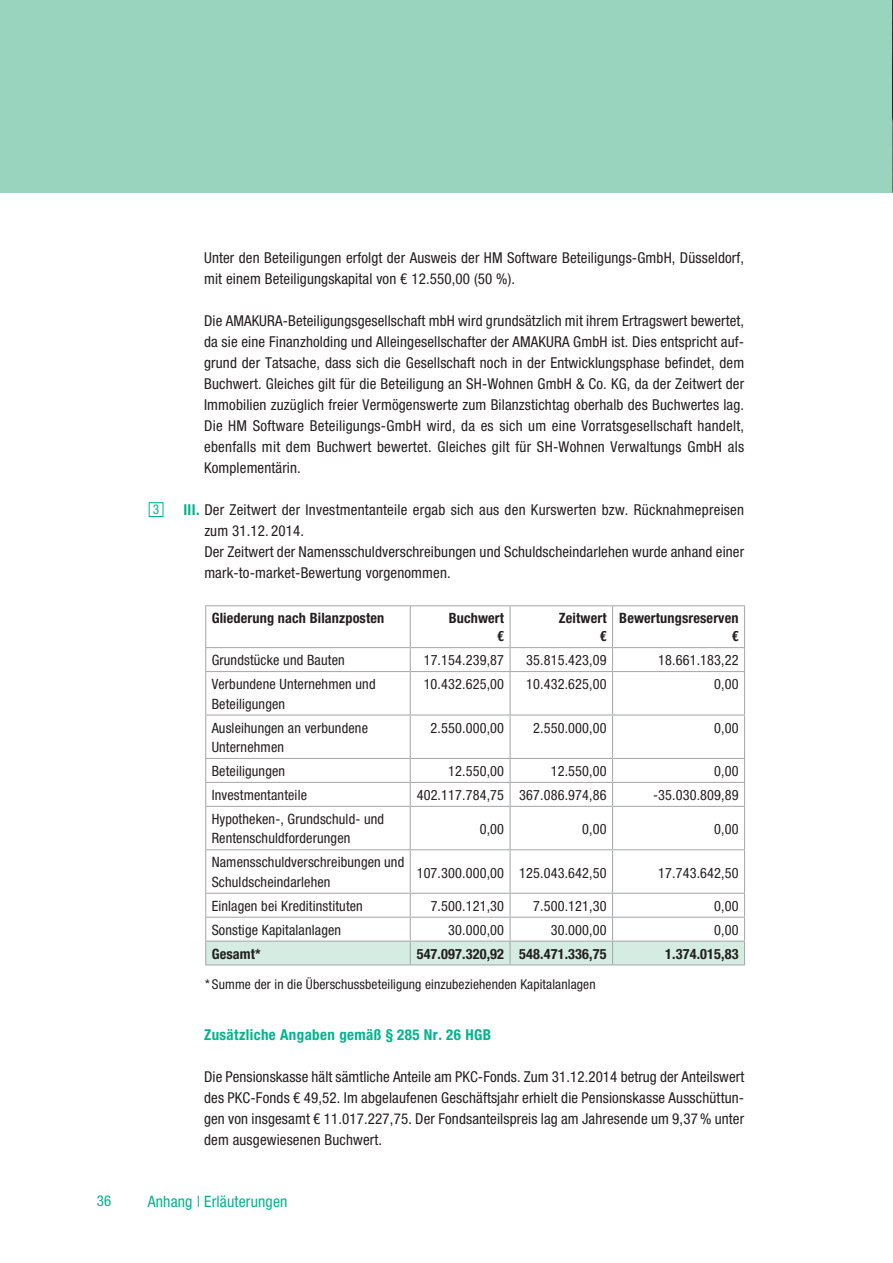
<style>
.page{position:relative;width:893px;height:1263px;background:#fff}
.page>*{position:absolute;margin:0;border:0;box-sizing:border-box;transform-origin:0 0}
.t1{font:condensed 15.75px "Helvetica Neue LT";letter-spacing:.01em;color:#00b48d}
.t2{font:condensed 15px/21px "Helvetica Neue LT";letter-spacing:.01em;color:#231f20}
.t3{font:700 condensed 15px "Helvetica Neue LT";letter-spacing:.025em;color:#00b48d}
.t4{font:condensed 15px "Helvetica Neue LT";color:#00b48d}
.t5{font:condensed 14.25px/19.5px "Helvetica Neue LT";letter-spacing:.01em;color:#231f20}
.t6{font:700 condensed 14.25px/18px "Helvetica Neue LT";letter-spacing:.01em;color:#231f20;text-align:right}
.t7{font:condensed 13.5px "Helvetica Neue LT";letter-spacing:.01em;color:#231f20}
.t8{font:condensed 13.5px "Helvetica Neue LT";color:#00b48d}
.s1{font-weight:700;color:#00b48d}
</style>
<div class="page">
<hr style="left:205px;top:605px;width:205px;height:1px;background:#a7a9ac">
<hr style="left:205px;top:606px;width:1px;height:41px;background:#a7a9ac">
<hr style="left:410px;top:605px;width:100px;height:1px;background:#a7a9ac">
<hr style="left:410px;top:606px;width:1px;height:41px;background:#a7a9ac">
<hr style="left:510px;top:605px;width:103px;height:1px;background:#a7a9ac">
<hr style="left:509px;top:606px;width:2px;height:41px;background:#a7a9ac">
<hr style="left:613px;top:605px;width:132px;height:1px;background:#a7a9ac">
<hr style="left:612px;top:606px;width:1px;height:41px;background:#a7a9ac">
<hr style="left:744px;top:606px;width:1px;height:41px;background:#a7a9ac">
<hr style="left:205px;top:647px;width:205px;height:1px;background:#a7a9ac">
<svg style="left:205px;top:648px;width:1px;height:23px"></svg>
<hr style="left:410px;top:647px;width:100px;height:1px;background:#a7a9ac">
<svg style="left:410px;top:648px;width:1px;height:23px"></svg>
<hr style="left:510px;top:647px;width:103px;height:1px;background:#a7a9ac">
<hr style="left:509px;top:648px;width:2px;height:23px;background:#a7a9ac">
<hr style="left:613px;top:647px;width:132px;height:1px;background:#a7a9ac">
<svg style="left:612px;top:648px;width:1px;height:23px"></svg>
<svg style="left:744px;top:648px;width:1px;height:23px"></svg>
<hr style="left:205px;top:671px;width:205px;height:1px;background:#a7a9ac">
<hr style="left:205px;top:672px;width:1px;height:42px;background:#a7a9ac">
<hr style="left:410px;top:671px;width:100px;height:1px;background:#a7a9ac">
<hr style="left:410px;top:672px;width:1px;height:42px;background:#a7a9ac">
<hr style="left:510px;top:671px;width:103px;height:1px;background:#a7a9ac">
<hr style="left:509px;top:672px;width:2px;height:42px;background:#a7a9ac">
<hr style="left:613px;top:671px;width:132px;height:1px;background:#a7a9ac">
<hr style="left:612px;top:672px;width:1px;height:42px;background:#a7a9ac">
<hr style="left:744px;top:672px;width:1px;height:42px;background:#a7a9ac">
<hr style="left:205px;top:714px;width:205px;height:1px;background:#a7a9ac">
<hr style="left:205px;top:715px;width:1px;height:43px;background:#a7a9ac">
<hr style="left:410px;top:714px;width:100px;height:1px;background:#a7a9ac">
<hr style="left:410px;top:715px;width:1px;height:43px;background:#a7a9ac">
<hr style="left:510px;top:714px;width:103px;height:1px;background:#a7a9ac">
<hr style="left:509px;top:715px;width:2px;height:43px;background:#a7a9ac">
<hr style="left:613px;top:714px;width:132px;height:1px;background:#a7a9ac">
<hr style="left:612px;top:715px;width:1px;height:43px;background:#a7a9ac">
<hr style="left:744px;top:715px;width:1px;height:43px;background:#a7a9ac">
<hr style="left:205px;top:758px;width:205px;height:1px;background:#a7a9ac">
<hr style="left:410px;top:758px;width:100px;height:1px;background:#a7a9ac">
<hr style="left:510px;top:758px;width:103px;height:1px;background:#a7a9ac">
<hr style="left:509px;top:759px;width:2px;height:23px;background:#a7a9ac">
<hr style="left:613px;top:758px;width:132px;height:1px;background:#a7a9ac">
<hr style="left:205px;top:782px;width:205px;height:1px;background:#a7a9ac">
<svg style="left:205px;top:759px;width:1px;height:47px"></svg>
<hr style="left:410px;top:782px;width:100px;height:1px;background:#a7a9ac">
<svg style="left:410px;top:759px;width:1px;height:47px"></svg>
<hr style="left:510px;top:782px;width:103px;height:1px;background:#a7a9ac">
<hr style="left:509px;top:783px;width:2px;height:23px;background:#a7a9ac">
<hr style="left:613px;top:782px;width:132px;height:1px;background:#a7a9ac">
<svg style="left:612px;top:759px;width:1px;height:47px"></svg>
<svg style="left:744px;top:759px;width:1px;height:47px"></svg>
<hr style="left:205px;top:806px;width:205px;height:1px;background:#a7a9ac">
<hr style="left:205px;top:807px;width:1px;height:42px;background:#a7a9ac">
<hr style="left:410px;top:806px;width:100px;height:1px;background:#a7a9ac">
<hr style="left:410px;top:807px;width:1px;height:42px;background:#a7a9ac">
<hr style="left:510px;top:806px;width:103px;height:1px;background:#a7a9ac">
<hr style="left:509px;top:807px;width:2px;height:42px;background:#a7a9ac">
<hr style="left:613px;top:806px;width:132px;height:1px;background:#a7a9ac">
<hr style="left:612px;top:807px;width:1px;height:42px;background:#a7a9ac">
<hr style="left:744px;top:807px;width:1px;height:42px;background:#a7a9ac">
<hr style="left:205px;top:849px;width:205px;height:1px;background:#a7a9ac">
<hr style="left:205px;top:850px;width:1px;height:43px;background:#a7a9ac">
<hr style="left:410px;top:849px;width:100px;height:1px;background:#a7a9ac">
<hr style="left:410px;top:850px;width:1px;height:43px;background:#a7a9ac">
<hr style="left:510px;top:849px;width:103px;height:1px;background:#a7a9ac">
<hr style="left:509px;top:850px;width:2px;height:43px;background:#a7a9ac">
<hr style="left:613px;top:849px;width:132px;height:1px;background:#a7a9ac">
<hr style="left:612px;top:850px;width:1px;height:43px;background:#a7a9ac">
<hr style="left:744px;top:850px;width:1px;height:43px;background:#a7a9ac">
<hr style="left:510px;top:893px;width:235px;height:1px;background:#a7a9ac">
<hr style="left:205px;top:893px;width:205px;height:1px;background:#a7a9ac">
<hr style="left:410px;top:893px;width:100px;height:1px;background:#a7a9ac">
<svg style="left:205px;top:894px;width:540px;height:71px"></svg>
<hr style="left:509px;top:942px;width:2px;height:22px;background:#a7a9ac">
<hr style="left:205px;top:964px;width:305px;height:1px;background:#a7a9ac">
<div style="left:0;top:0;width:893px;height:193px;background:#99d4bf"></div>
<img style="left:892px;top:0;width:1px;height:193px">
<div style="left:149px;top:502px;width:14px;height:15px;border:1px solid #00b48d"></div>
<p class="t8" style="left:153px;top:505px;width:8px">3</p>
<p class="t2" style="left:204px;top:249px;width:542px">Unter den Beteiligungen erfolgt der Ausweis der HM Software Beteiligungs-GmbH, Düsseldorf, mit einem Beteiligungskapital von € 12.550,00 (50 %).</p>
<p class="t2" style="left:204px;top:312px;width:542px;text-align:justify">Die AMAKURA-Beteiligungsgesellschaft mbH wird grundsätzlich mit ihrem Ertragswert bewertet, da sie eine Finanzholding und Alleingesellschafter der AMAKURA GmbH ist. Dies entspricht auf&shy;grund der Tatsache, dass sich die Gesellschaft noch in der Entwicklungsphase befindet, dem Buchwert. Gleiches gilt für die Beteiligung an SH-Wohnen GmbH &amp; Co. KG, da der Zeitwert der Immobilien zuzüglich freier Vermögenswerte zum Bilanzstichtag oberhalb des Buchwertes lag.<br>Die HM Software Beteiligungs-GmbH wird, da es sich um eine Vorratsgesellschaft handelt, ebenfalls mit dem Buchwert bewertet. Gleiches gilt für SH-Wohnen Verwaltungs GmbH als Komplementärin.</p>
<p class="t2" style="left:204px;top:501px;width:541px;text-indent:-21px"><span class="s1">III.</span> Der Zeitwert der Investmentanteile ergab sich aus den Kurswerten bzw. Rücknahmepreisen zum 31.12. 2014.<br>Der Zeitwert der Namensschuldverschreibungen und Schuldscheindarlehen wurde anhand einer mark-to-market-Bewertung vorgenommen.</p>
<p class="t6" style="left:212px;top:611px;width:174px">Gliederung nach Bilanzposten</p>
<p class="t6" style="left:449px;top:611px;width:57px">Buchwert €</p>
<p class="t6" style="left:559px;top:611px;width:49px">Zeitwert €</p>
<p class="t6" style="left:619px;top:611px;width:121px">Bewertungsreserven €</p>
<p class="t5" style="left:212px;top:652px;width:135px">Grundstücke und Bauten</p>
<p class="t5" style="left:424px;top:652px;width:82px">17.154.239,87</p>
<p class="t5" style="left:526px;top:652px;width:82px">35.815.423,09</p>
<p class="t5" style="left:658px;top:652px;width:82px">18.661.183,22</p>
<p class="t5" style="left:212px;top:676px;width:165px">Verbundene Unternehmen und<br>Beteiligungen</p>
<p class="t5" style="left:424px;top:676px;width:82px">10.432.625,00</p>
<p class="t5" style="left:526px;top:676px;width:82px">10.432.625,00</p>
<p class="t5" style="left:714px;top:676px;width:26px">0,00</p>
<p class="t5" style="left:212px;top:719px;width:158px">Ausleihungen an verbundene<br>Unternehmen</p>
<p class="t5" style="left:431px;top:719px;width:75px">2.550.000,00</p>
<p class="t5" style="left:533px;top:719px;width:75px">2.550.000,00</p>
<p class="t5" style="left:714px;top:719px;width:26px">0,00</p>
<p class="t5" style="left:212px;top:763px;width:75px">Beteiligungen</p>
<p class="t5" style="left:448px;top:763px;width:57px">12.550,00</p>
<p class="t5" style="left:551px;top:763px;width:57px">12.550,00</p>
<p class="t5" style="left:714px;top:763px;width:26px">0,00</p>
<p class="t5" style="left:212px;top:787px;width:97px">Investmentanteile</p>
<p class="t5" style="left:417px;top:787px;width:191px">402.117.784,75 367.086.974,86</p>
<p class="t5" style="left:653px;top:787px;width:87px">-35.030.809,89</p>
<p class="t5" style="left:212px;top:811px;width:174px">Hypotheken-, Grundschuld- und<br>Rentenschuldforderungen</p>
<p class="t5" style="left:480px;top:821px;width:26px">0,00</p>
<p class="t5" style="left:582px;top:821px;width:26px">0,00</p>
<p class="t5" style="left:714px;top:821px;width:26px">0,00</p>
<p class="t5" style="left:212px;top:854px;width:194px">Namensschuldverschreibungen und<br>Schuldscheindarlehen</p>
<p class="t5" style="left:417px;top:865px;width:191px">107.300.000,00 125.043.642,50</p>
<p class="t5" style="left:658px;top:865px;width:82px">17.743.642,50</p>
<p class="t5" style="left:212px;top:898px;width:153px">Einlagen bei Kreditinstituten</p>
<p class="t5" style="left:431px;top:898px;width:75px">7.500.121,30</p>
<p class="t5" style="left:533px;top:898px;width:75px">7.500.121,30</p>
<p class="t5" style="left:714px;top:898px;width:26px">0,00</p>
<p class="t5" style="left:212px;top:922px;width:131px">Sonstige Kapitalanlagen</p>
<p class="t5" style="left:448px;top:922px;width:57px">30.000,00</p>
<p class="t5" style="left:551px;top:922px;width:57px">30.000,00</p>
<p class="t5" style="left:714px;top:922px;width:26px">0,00</p>
<p class="t6" style="left:212px;top:946px;width:51px">Gesamt*</p>
<p class="t6" style="left:417px;top:946px;width:191px">547.097.320,92 548.471.336,75</p>
<p class="t6" style="left:665px;top:946px;width:75px">1.374.015,83</p>
<p class="t7" style="left:205px;top:979px;width:392px">* Summe der in die Überschussbeteiligung einzubeziehenden Kapitalanlagen</p>
<p class="t3" style="left:204px;top:1029px;width:289px">Zusätzliche Angaben gemäß § 285 Nr. 26 HGB</p>
<p class="t2" style="left:204px;top:1068px;width:542px;text-align:justify">Die Pensionskasse hält sämtliche Anteile am PKC-Fonds. Zum 31.12.2014 betrug der Anteilswert des PKC-Fonds € 49,52. Im abgelaufenen Geschäftsjahr erhielt die Pensionskasse Ausschüttun&shy;gen von insgesamt € 11.017.227,75. Der Fondsanteilspreis lag am Jahresende um 9,37 % unter dem ausgewiesenen Buchwert.</p>
<p class="t4" style="left:97px;top:1195px;width:16px">36</p>
<p class="t1" style="left:148px;top:1196px;width:141px">Anhang | Erläuterungen</p>
</div>
